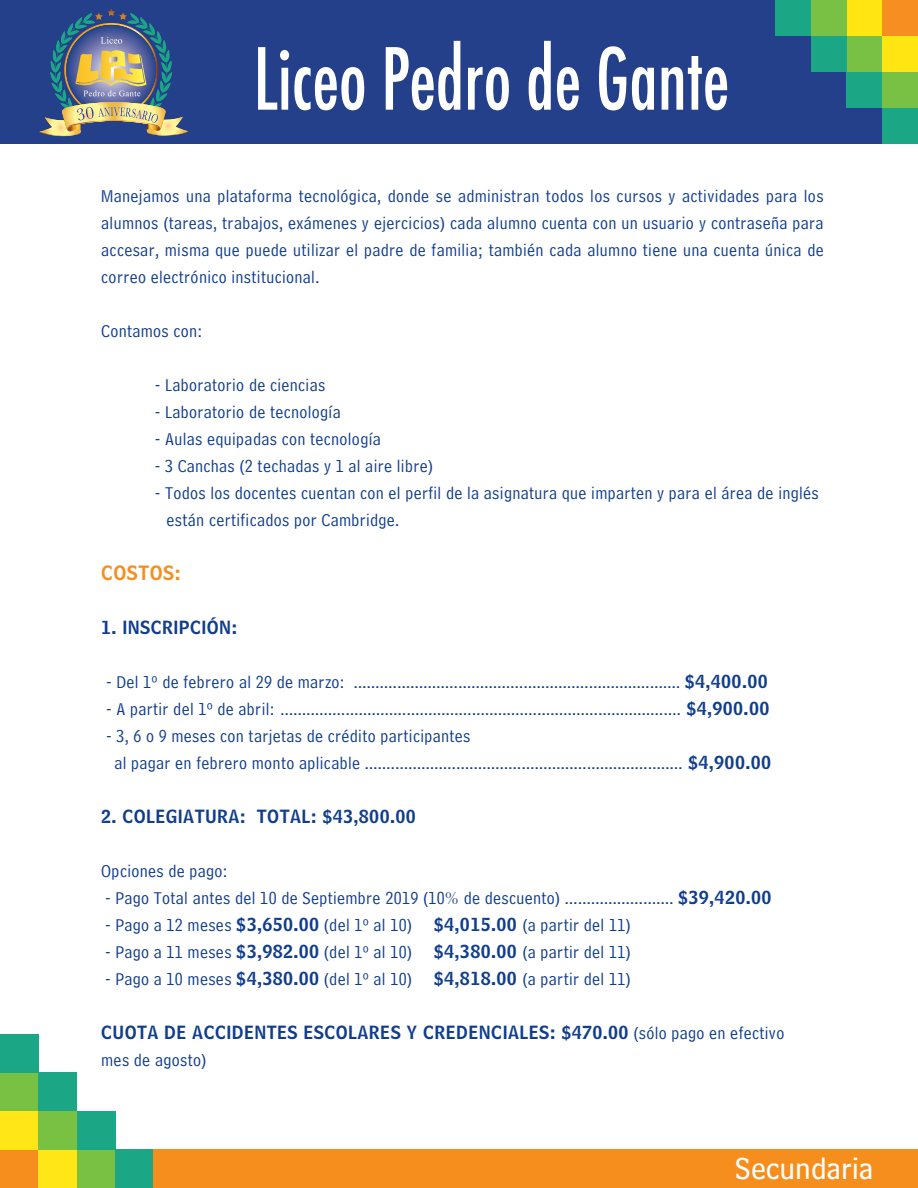
<style>
.page{position:relative;width:918px;height:1188px;background:#fff}
.page>*{position:absolute;margin:0;border:0;box-sizing:border-box;transform-origin:0 0}
.t1{font:31.5px "Bell Centennial BT Sub Caption";color:#fff}
.t2{font:19.5px "Bell Centennial BT Name And Number";letter-spacing:.02em;color:#f68e1e}
.t3{font:18px/27px "Bell Centennial BT Address";letter-spacing:.02em;color:#103d8c;text-align:justify}
.t4{font:18px "Bell Centennial BT Name And Number";letter-spacing:.02em;color:#103d8c}
.s1{font-family:"Bell Centennial BT Name And Number"}
.s2{font-family:"Bell"}
.s3{font-family:"Bell Centennial BT Address"}
</style>
<div class="page">
<div style="left:0;top:1150px;width:38px;height:38px;background:#f68e1e"></div>
<div style="left:38px;top:1150px;width:39px;height:38px;background:#ffe616"></div>
<div style="left:77px;top:1150px;width:38px;height:38px;background:#79c142"></div>
<div style="left:0;top:1111px;width:38px;height:39px;background:#ffe616"></div>
<div style="left:38px;top:1111px;width:39px;height:39px;background:#79c142"></div>
<div style="left:0;top:1073px;width:38px;height:38px;background:#79c142"></div>
<div style="left:0;top:1034px;width:38px;height:39px;background:#1ba685"></div>
<div style="left:38px;top:1073px;width:39px;height:38px;background:#1ba685"></div>
<div style="left:77px;top:1111px;width:38px;height:39px;background:#1ba685"></div>
<div style="left:115px;top:1150px;width:39px;height:38px;background:#1ba685"></div>
<div style="left:154px;top:1150px;width:764px;height:38px;background:#f68e1e"></div>
<div style="left:0;top:0;width:918px;height:143px;background:#24408b"></div>
<div style="left:882px;top:0;width:36px;height:36px;background:#f68e21"></div>
<div style="left:847px;top:0;width:35px;height:36px;background:#ffe511"></div>
<div style="left:811px;top:0;width:36px;height:36px;background:#79c144"></div>
<div style="left:882px;top:36px;width:36px;height:36px;background:#ffe511"></div>
<div style="left:847px;top:36px;width:35px;height:36px;background:#79c144"></div>
<div style="left:882px;top:72px;width:36px;height:36px;background:#79c144"></div>
<div style="left:882px;top:108px;width:36px;height:35px;background:#1ba685"></div>
<div style="left:847px;top:72px;width:35px;height:36px;background:#1ba685"></div>
<div style="left:811px;top:36px;width:36px;height:36px;background:#1ba685"></div>
<div style="left:775px;top:0;width:36px;height:36px;background:#1ba685"></div>
<svg style="left:258px;top:47px;width:106px;height:63px"></svg>
<svg style="left:386px;top:41px;width:74px;height:69px"></svg>
<svg style="left:468px;top:67px;width:41px;height:43px"></svg>
<svg style="left:529px;top:41px;width:22px;height:69px"></svg>
<svg style="left:557px;top:67px;width:22px;height:43px"></svg>
<svg style="left:599px;top:46px;width:27px;height:64px"></svg>
<svg style="left:632px;top:67px;width:22px;height:43px"></svg>
<svg style="left:662px;top:56px;width:65px;height:54px"></svg>
<img style="left:39px;top:9px;width:150px;height:128px">
<p class="t3" style="left:101px;top:182px;width:724px">Manejamos una plataforma tecnológica, donde se administran todos los cursos y actividades para los alumnos (tareas, trabajos, exámenes y ejercicios) cada alumno cuenta con un usuario y contraseña para accesar, misma que puede utilizar el padre de familia; también cada alumno tiene una cuenta única de correo electrónico institucional.</p>
<p class="t3" style="left:101px;top:317px;width:103px">Contamos con:</p>
<p class="t3" style="left:155px;top:371px;width:172px">- Laboratorio de ciencias</p>
<p class="t3" style="left:155px;top:398px;width:187px">- Laboratorio de tecnología</p>
<p class="t3" style="left:155px;top:425px;width:227px">- Aulas equipadas con tecnología</p>
<p class="t3" style="left:155px;top:452px;width:279px">- 3 Canchas (2 techadas y 1 al aire libre)</p>
<p class="t3" style="left:155px;top:479px;width:665px">- Todos los docentes cuentan con el perfil de la asignatura que imparten y para el área de inglés</p>
<p class="t3" style="left:167px;top:506px;width:234px">están certificados por Cambridge.</p>
<p class="t2" style="left:101px;top:560px;width:81px">COSTOS:</p>
<p class="t4" style="left:101px;top:616px;width:138px">1. INSCRIPCIÓN:</p>
<p class="t3" style="left:107px;top:668px;width:663px">- Del 1º de febrero al 29 de marzo: ........................................................................... <span class="s1">$4,400.00</span></p>
<p class="t3" style="left:107px;top:695px;width:664px">- A partir del 1º de abril: ............................................................................................ <span class="s1">$4,900.00</span></p>
<p class="t3" style="left:107px;top:722px;width:365px">- 3, 6 o 9 meses con tarjetas de crédito participantes</p>
<p class="t3" style="left:114px;top:749px;width:658px">al pagar en febrero monto aplicable ......................................................................... <span class="s1">$4,900.00</span></p>
<p class="t4" style="left:101px;top:805px;width:316px">2. COLEGIATURA: TOTAL: $43,800.00</p>
<p class="t3" style="left:101px;top:857px;width:128px">Opciones de pago:</p>
<p class="t3" style="left:106px;top:884px;width:667px">- Pago Total antes del 10 de Septiembre 2019 (10<span class="s2">%</span> de descuento) ......................... <span class="s1">$39,420.00</span></p>
<p class="t3" style="left:106px;top:911px;width:527px">- Pago a 12 meses <span class="s1">$3,650.00</span> (del 1º al 10) <span class="s1">$4,015.00</span> (a partir del 11)</p>
<p class="t3" style="left:106px;top:938px;width:527px">- Pago a 11 meses <span class="s1">$3,982.00</span> (del 1º al 10) <span class="s1">$4,380.00</span> (a partir del 11)</p>
<p class="t3" style="left:106px;top:965px;width:527px">- Pago a 10 meses <span class="s1">$4,380.00</span> (del 1º al 10) <span class="s1">$4,818.00</span> (a partir del 11)</p>
<p class="t4" style="left:101px;top:1021px;width:685px">CUOTA DE ACCIDENTES ESCOLARES Y CREDENCIALES: $470.00 <span class="s3">(sólo pago en efectivo</span></p>
<p class="t3" style="left:101px;top:1046px;width:107px">mes de agosto)</p>
<p class="t1" style="left:735px;top:1149px;width:140px">Secundaria</p>
</div>
